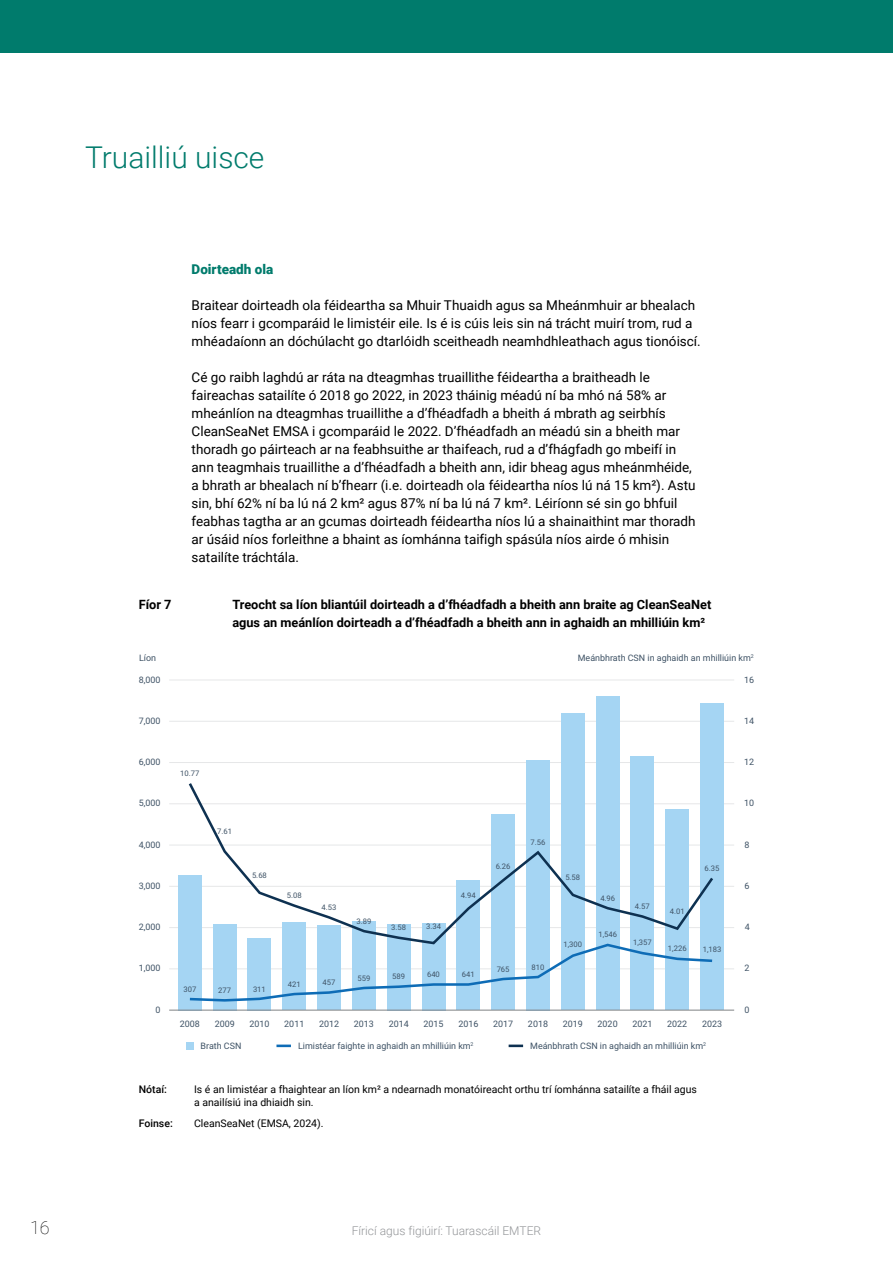
<style>
.page{position:relative;width:893px;height:1263px;background:#fff}
.page>*{position:absolute;margin:0;border:0;box-sizing:border-box;transform-origin:0 0}
.t1{font:300 30px "Roboto";color:#007b6c}
.t2{font:100 18px "Roboto";color:#000}
.t3{font:13.5px/18px "Roboto";color:#000}
.t4{font:900 13.5px "Roboto";color:#007b6c}
.t5{font:700 12.75px/18px "Roboto";color:#000}
.t6{font:300 12px "Roboto";color:#939598}
.t7{font:10.5px/12.8px "Roboto";color:#000}
.t8{font:500 10.5px "Roboto";color:#000}
.t9{font:9px "Roboto";color:#3e5265}
.t10{font:7.65px "Roboto";color:#3e5265}
</style>
<div class="page">
<div style="left:0;top:0;width:893px;height:53px;background:#007b6c"></div>
<div style="left:187px;top:1042px;width:7px;height:7px;background:#a5d5f3"></div>
<hr style="left:276px;top:1044px;width:15px;height:3px;background:#0e6cb6">
<hr style="left:509px;top:1044px;width:14px;height:3px;background:#0e3151">
<hr style="left:169px;top:968px;width:565px;height:1px;background:#e6e7e8">
<hr style="left:169px;top:927px;width:565px;height:1px;background:#e6e7e8">
<hr style="left:169px;top:886px;width:565px;height:1px;background:#e6e7e8">
<hr style="left:169px;top:845px;width:565px;height:1px;background:#e6e7e8">
<hr style="left:169px;top:721px;width:565px;height:1px;background:#e6e7e8">
<hr style="left:169px;top:803px;width:565px;height:1px;background:#e6e7e8">
<hr style="left:169px;top:762px;width:565px;height:1px;background:#e6e7e8">
<hr style="left:169px;top:680px;width:565px;height:1px;background:#e6e7e8">
<div style="left:178px;top:875px;width:23px;height:135px;background:#a5d5f3"></div>
<div style="left:213px;top:924px;width:23px;height:86px;background:#a5d5f3"></div>
<div style="left:248px;top:938px;width:23px;height:72px;background:#a5d5f3"></div>
<div style="left:283px;top:923px;width:23px;height:87px;background:#a5d5f3"></div>
<div style="left:317px;top:926px;width:24px;height:84px;background:#a5d5f3"></div>
<div style="left:352px;top:921px;width:23px;height:89px;background:#a5d5f3"></div>
<div style="left:387px;top:924px;width:23px;height:86px;background:#a5d5f3"></div>
<div style="left:422px;top:923px;width:23px;height:87px;background:#a5d5f3"></div>
<div style="left:457px;top:881px;width:23px;height:129px;background:#a5d5f3"></div>
<div style="left:491px;top:814px;width:24px;height:196px;background:#a5d5f3"></div>
<div style="left:526px;top:760px;width:24px;height:250px;background:#a5d5f3"></div>
<div style="left:561px;top:713px;width:23px;height:297px;background:#a5d5f3"></div>
<div style="left:596px;top:697px;width:23px;height:313px;background:#a5d5f3"></div>
<div style="left:631px;top:757px;width:23px;height:253px;background:#a5d5f3"></div>
<div style="left:666px;top:809px;width:23px;height:201px;background:#a5d5f3"></div>
<div style="left:700px;top:703px;width:24px;height:307px;background:#a5d5f3"></div>
<svg style="left:186px;top:780px;width:527px;height:162px"></svg>
<svg style="left:189px;top:942px;width:524px;height:61px"></svg>
<hr style="left:169px;top:1010px;width:565px;height:1px;background:#808285">
<h1 class="t1" style="left:85px;top:136px;width:181px">Truailliú uisce</h1>
<p class="t4" style="left:192px;top:259px;width:83px">Doirteadh ola</p>
<p class="t3" style="left:192px;top:295px;width:511px">Braitear doirteadh ola féideartha sa Mhuir Thuaidh agus sa Mheánmhuir ar bhealach níos fearr i gcomparáid le limistéir eile. Is é is cúis leis sin ná trácht muirí trom, rud a mhéadaíonn an dóchúlacht go dtarlóidh sceitheadh neamhdhleathach agus tionóiscí.</p>
<p class="t3" style="left:192px;top:367px;width:506px">Cé go raibh laghdú ar ráta na dteagmhas truaillithe féideartha a braitheadh le faireachas satailíte ó 2018 go 2022, in 2023 tháinig méadú ní ba mhó ná 58% ar mheánlíon na dteagmhas truaillithe a d’fhéadfadh a bheith á mbrath ag seirbhís CleanSeaNet EMSA i gcomparáid le 2022. D’fhéadfadh an méadú sin a bheith mar thoradh go páirteach ar na feabhsuithe ar thaifeach, rud a d’fhágfadh go mbeifí in ann teagmhais truaillithe a d’fhéadfadh a bheith ann, idir bheag agus mheánmhéide, a bhrath ar bhealach ní b’fhearr (i.e. doirteadh ola féideartha níos lú ná 15 km²). Astu sin, bhí 62% ní ba lú ná 2 km² agus 87% ní ba lú ná 7 km². Léiríonn sé sin go bhfuil feabhas tagtha ar an gcumas doirteadh féideartha níos lú a shainaithint mar thoradh ar úsáid níos forleithne a bhaint as íomhánna taifigh spásúla níos airde ó mhisin satailíte tráchtála.</p>
<p class="t5" style="left:139px;top:594px;width:34px">Fíor 7</p>
<p class="t5" style="left:232px;top:594px;width:480px">Treocht sa líon bliantúil doirteadh a d’fhéadfadh a bheith ann braite ag CleanSeaNet agus an meánlíon doirteadh a d’fhéadfadh a bheith ann in aghaidh an mhilliúin km²</p>
<p class="t9" style="left:139px;top:651px;width:19px">Líon</p>
<p class="t9" style="left:578px;top:652px;width:177px">Meánbhrath CSN in aghaidh an mhilliúin km<sup>2</sup></p>
<p class="t9" style="left:139px;top:673px;width:23px">8,000</p>
<p class="t9" style="left:744px;top:673px;width:12px">16</p>
<p class="t9" style="left:139px;top:714px;width:23px">7,000</p>
<p class="t9" style="left:744px;top:714px;width:12px">14</p>
<p class="t9" style="left:139px;top:756px;width:23px">6,000</p>
<p class="t9" style="left:744px;top:756px;width:12px">12</p>
<p class="t10" style="left:180px;top:768px;width:21px">10.77</p>
<p class="t9" style="left:139px;top:797px;width:23px">5,000</p>
<p class="t9" style="left:744px;top:797px;width:12px">10</p>
<p class="t10" style="left:217px;top:826px;width:16px">7.61</p>
<p class="t9" style="left:139px;top:838px;width:23px">4,000</p>
<p class="t10" style="left:530px;top:837px;width:16px">7.56</p>
<p class="t9" style="left:744px;top:838px;width:7px">8</p>
<p class="t10" style="left:252px;top:870px;width:16px">5.68</p>
<p class="t10" style="left:496px;top:861px;width:16px">6.26</p>
<p class="t10" style="left:565px;top:872px;width:16px">5.58</p>
<p class="t10" style="left:705px;top:863px;width:16px">6.35</p>
<p class="t9" style="left:139px;top:879px;width:23px">3,000</p>
<p class="t10" style="left:287px;top:890px;width:16px">5.08</p>
<p class="t10" style="left:461px;top:890px;width:16px">4.94</p>
<p class="t10" style="left:600px;top:893px;width:16px">4.96</p>
<p class="t9" style="left:744px;top:879px;width:7px">6</p>
<p class="t10" style="left:322px;top:901px;width:16px">4.53</p>
<p class="t10" style="left:635px;top:901px;width:16px">4.57</p>
<p class="t10" style="left:670px;top:906px;width:16px">4.01</p>
<p class="t9" style="left:139px;top:921px;width:23px">2,000</p>
<p class="t10" style="left:356px;top:915px;width:16px">3.89</p>
<p class="t10" style="left:391px;top:922px;width:16px">3.58</p>
<p class="t10" style="left:426px;top:920px;width:16px">3.34</p>
<p class="t10" style="left:563px;top:939px;width:20px">1,300</p>
<p class="t10" style="left:598px;top:928px;width:20px">1,546</p>
<p class="t10" style="left:633px;top:937px;width:20px">1,357</p>
<p class="t10" style="left:668px;top:942px;width:20px">1,226</p>
<p class="t10" style="left:703px;top:944px;width:20px">1,183</p>
<p class="t9" style="left:745px;top:921px;width:7px">4</p>
<p class="t9" style="left:139px;top:962px;width:23px">1,000</p>
<p class="t10" style="left:183px;top:984px;width:14px">307</p>
<p class="t10" style="left:218px;top:985px;width:14px">277</p>
<p class="t10" style="left:253px;top:983px;width:14px">311</p>
<p class="t10" style="left:288px;top:979px;width:14px">421</p>
<p class="t10" style="left:323px;top:977px;width:14px">457</p>
<p class="t10" style="left:357px;top:972px;width:14px">559</p>
<p class="t10" style="left:392px;top:971px;width:14px">589</p>
<p class="t10" style="left:427px;top:969px;width:14px">640</p>
<p class="t10" style="left:462px;top:969px;width:14px">641</p>
<p class="t10" style="left:497px;top:963px;width:14px">765</p>
<p class="t10" style="left:531px;top:962px;width:14px">810</p>
<p class="t9" style="left:744px;top:962px;width:7px">2</p>
<p class="t9" style="left:156px;top:1003px;width:7px">0</p>
<p class="t9" style="left:744px;top:1003px;width:7px">0</p>
<p class="t9" style="left:180px;top:1018px;width:22px">2008</p>
<p class="t9" style="left:215px;top:1018px;width:22px">2009</p>
<p class="t9" style="left:249px;top:1018px;width:22px">2010</p>
<p class="t9" style="left:284px;top:1018px;width:22px">2011</p>
<p class="t9" style="left:319px;top:1018px;width:22px">2012</p>
<p class="t9" style="left:354px;top:1018px;width:22px">2013</p>
<p class="t9" style="left:389px;top:1018px;width:22px">2014</p>
<p class="t9" style="left:424px;top:1018px;width:22px">2015</p>
<p class="t9" style="left:458px;top:1018px;width:22px">2016</p>
<p class="t9" style="left:493px;top:1018px;width:22px">2017</p>
<p class="t9" style="left:528px;top:1018px;width:22px">2018</p>
<p class="t9" style="left:563px;top:1018px;width:22px">2019</p>
<p class="t9" style="left:598px;top:1018px;width:22px">2020</p>
<p class="t9" style="left:632px;top:1018px;width:22px">2021</p>
<p class="t9" style="left:667px;top:1018px;width:22px">2022</p>
<p class="t9" style="left:702px;top:1018px;width:22px">2023</p>
<p class="t9" style="left:201px;top:1040px;width:42px">Brath CSN</p>
<p class="t9" style="left:298px;top:1040px;width:177px">Limistéar faighte in aghaidh an mhilliúin km<sup>2</sup></p>
<p class="t9" style="left:530px;top:1040px;width:177px">Meánbhrath CSN in aghaidh an mhilliúin km<sup>2</sup></p>
<p class="t8" style="left:139px;top:1082px;width:30px">Nótaí:</p>
<p class="t7" style="left:194px;top:1083px;width:504px">Is é an limistéar a fhaightear an líon km² a ndearnadh monatóireacht orthu trí íomhánna satailíte a fháil agus a anailísiú ina dhiaidh sin.</p>
<p class="t8" style="left:139px;top:1116px;width:35px">Foinse:</p>
<p class="t7" style="left:194px;top:1117px;width:131px">CleanSeaNet (EMSA, 2024).</p>
<h2 class="t2" style="left:30px;top:1214px;width:21px">16</h2>
<p class="t6" style="left:352px;top:1223px;width:191px">Fíricí agus figiúirí: Tuarascáil EMTER</p>
</div>
